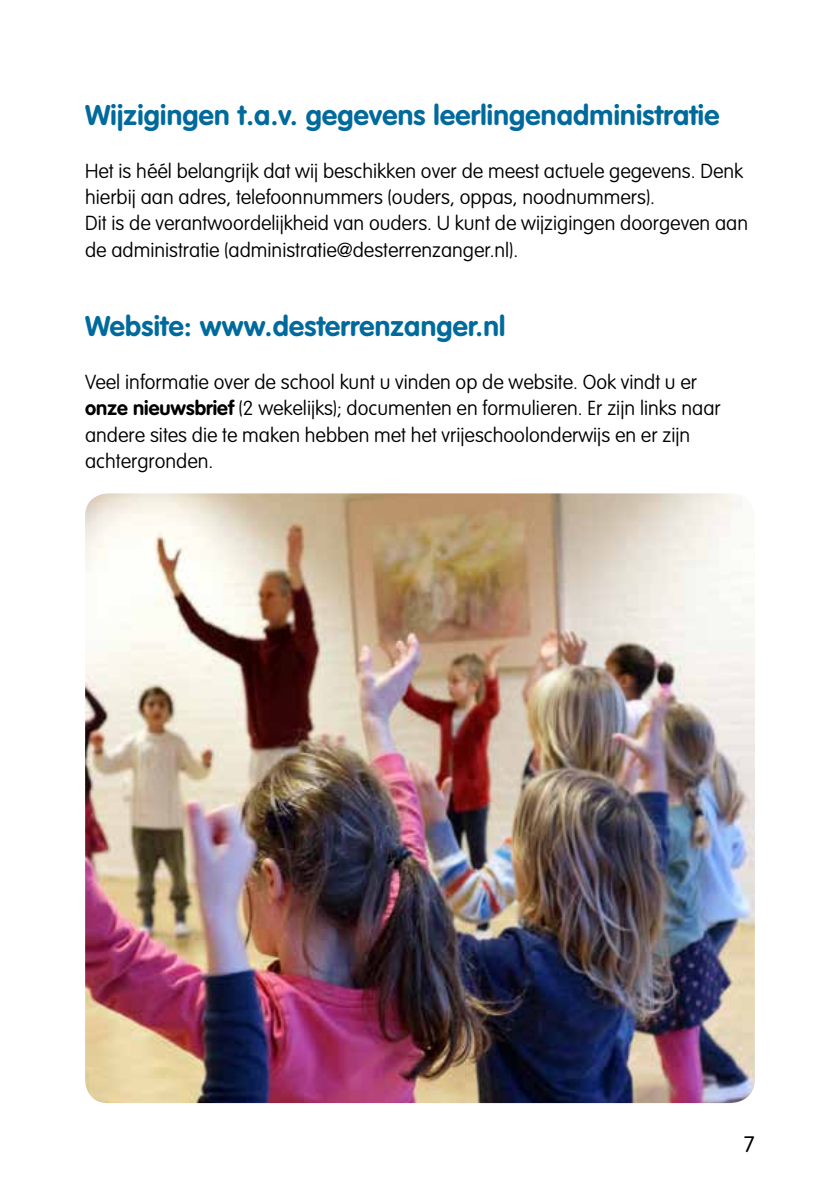
<style>
.page{position:relative;width:840px;height:1191px;background:#fff}
.page>*{position:absolute;margin:0;border:0;box-sizing:border-box;transform-origin:0 0}
.t1{font:700 28px "VAG Rounded Std";letter-spacing:.01em;color:#006a9c}
.t2{font:300 22px "VAG Rounded Std";color:#000}
.t3{font:100 20px/26.4px "VAG Rounded Std";color:#000}
.s1{font-weight:700}
</style>
<div class="page">
<img style="left:85px;top:493px;width:669px;height:610px">
<h1 class="t1" style="left:85px;top:99px;width:635px">Wijzigingen t.a.v. gegevens leerlingenadministratie</h1>
<p class="t3" style="left:85px;top:158px;width:664px">Het is héél belangrijk dat wij beschikken over de meest actuele gegevens. Denk hierbij aan adres, telefoonnummers (ouders, oppas, noodnummers).<br>Dit is de verantwoordelijkheid van ouders. U kunt de wijzigingen doorgeven aan de administratie (administratie@desterrenzanger.nl).</p>
<h1 class="t1" style="left:85px;top:310px;width:421px">Website: www.desterrenzanger.nl</h1>
<p class="t3" style="left:85px;top:369px;width:636px">Veel informatie over de school kunt u vinden op de website. Ook vindt u er <span class="s1">onze nieuwsbrief</span> (2 wekelijks); documenten en formulieren. Er zijn links naar andere sites die te maken hebben met het vrijeschoolonderwijs en er zijn achtergronden.</p>
<p class="t2" style="left:743px;top:1131px;width:12px">7</p>
</div>
